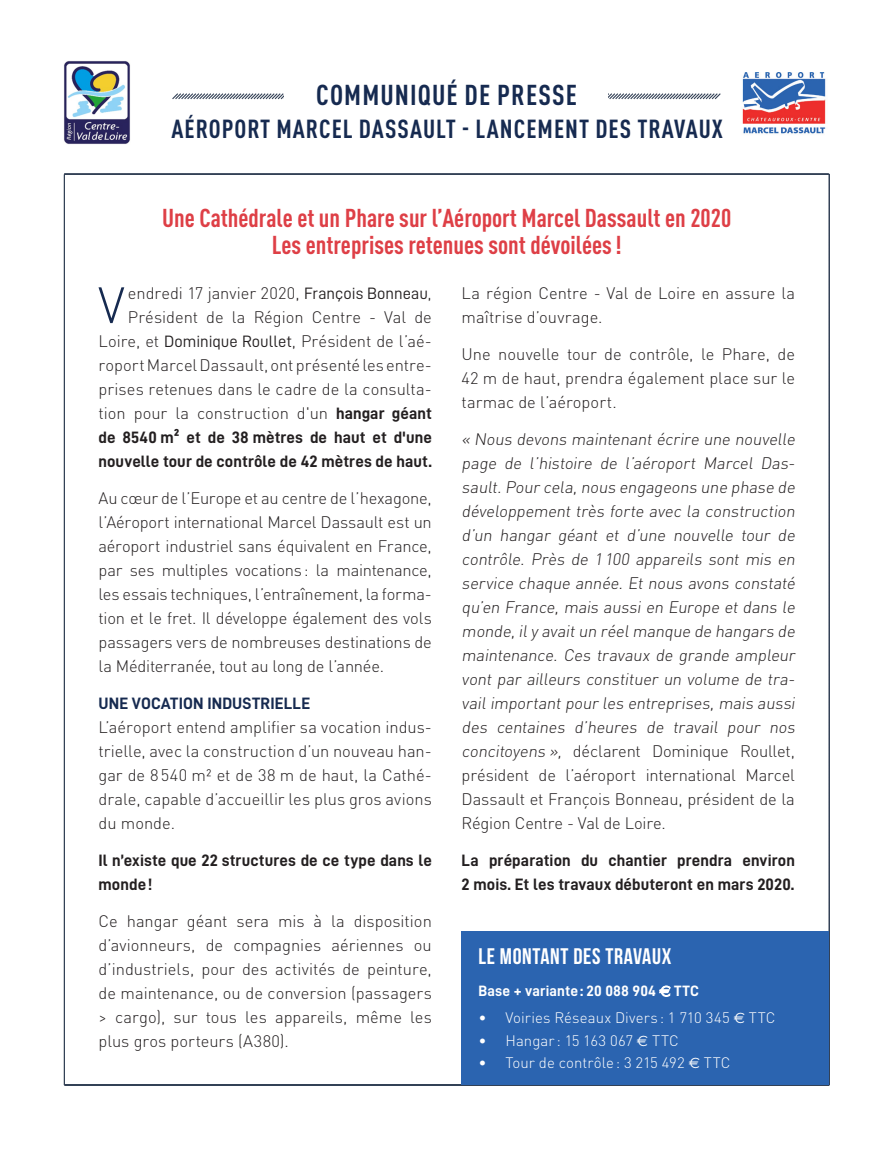
<style>
.page{position:relative;width:893px;height:1149px;background:#fff}
.page>*{position:absolute;margin:0;border:0;box-sizing:border-box;transform-origin:0 0}
.t1{font:300 50.25px "DIN Pro";color:#162a50}
.t2{font:700 condensed 28.35px "DIN Pro";letter-spacing:.04em;color:#162a50}
.t3{font:700 condensed 25.8px "DIN Pro";letter-spacing:.04em;color:#162a50}
.t4{font:700 condensed 25.5px "DIN Pro";color:#de3f46}
.Titre-col-gauche{font:22.5px "Bebas Neue";letter-spacing:.03em;color:#fff}
.t5{font:300 16.5px/24px "DIN Pro";letter-spacing:-.005em;color:#231f20;text-align:justify}
.t6{font:16.5px/24px "D DIN Bold";letter-spacing:.005em;color:#231f20}
.t7{font:16.5px "D DIN Bold";letter-spacing:.005em;color:#162a50}
.t8{font:300 15px "DIN Pro";letter-spacing:.005em;color:#fff}
.t9{font:15px "D DIN Bold";letter-spacing:.01em;color:#fff}
.s1{font-family:"D DIN";font-weight:400}
.s2{font-family:"D DIN Bold";font-weight:400}
.s3{font-family:"Euro Sans"}
.s4{font-family:"Euro Sans";font-weight:400}
</style>
<div class="page">
<img style="left:742px;top:72px;width:84px;height:62px">
<img style="left:64px;top:61px;width:66px;height:83px">
<svg style="left:172px;top:93px;width:549px;height:7px"></svg>
<div style="left:285px;top:85px;width:323px;height:20px;background:#fff"></div>
<div style="left:461px;top:931px;width:368px;height:153px;background:#2b64b0"></div>
<p class="t2" style="left:316px;top:74px;width:262px">COMMUNIQUÉ DE PRESSE</p>
<p class="t3" style="left:171px;top:109px;width:553px">AÉROPORT MARCEL DASSAULT - LANCEMENT DES TRAVAUX</p>
<p class="t4" style="left:162px;top:198px;width:571px">Une Cathédrale et un Phare sur l’Aéroport Marcel Dassault en 2020</p>
<p class="t4" style="left:272px;top:225px;width:351px">Les entreprises retenues sont dévoilées!</p>
<p class="t5" style="left:98px;top:280px;width:335px;text-align:right">endredi 17 janvier 2020, <span class="s1">François Bonneau</span>, Président de la Région Centre - Val de Loire, et <span class="s1">Dominique Roullet</span>, Président de l’aé&shy;roport Marcel Dassault, ont présenté les entre&shy;prises retenues dans le cadre de la consulta&shy;tion pour la construction d'un <span class="s2">hangar géant de 8540 m² et de 38 mètres de haut et d'une nouvelle tour de contrôle de 42 mètres de haut.</span></p>
<p class="t5" style="left:98px;top:485px;width:335px">Au cœur de l’Europe et au centre de l’hexagone, l’Aéroport international Marcel Dassault est un aéroport industriel sans équivalent en France, par ses multiples vocations: la maintenance, les essais techniques, l’entraînement, la forma&shy;tion et le fret. Il développe également des vols passagers vers de nombreuses destinations de la Méditerranée, tout au long de l’année.</p>
<p class="t7" style="left:98px;top:694px;width:213px">UNE VOCATION INDUSTRIELLE</p>
<p class="t5" style="left:98px;top:714px;width:335px">L’aéroport entend amplifier sa vocation indus&shy;trielle, avec la construction d’un nouveau han&shy;gar de 8540 m² et de 38 m de haut, la Cathé&shy;drale, capable d’accueillir les plus gros avions du monde.</p>
<p class="t6" style="left:98px;top:847px;width:335px">Il n’existe que 22 structures de ce type dans le monde!</p>
<p class="t5" style="left:98px;top:907px;width:335px">Ce hangar géant sera mis à la disposition d’avionneurs, de compagnies aériennes ou d’industriels, pour des activités de peinture, de maintenance, ou de conversion (passagers &gt; cargo), sur tous les appareils, même les plus gros porteurs (A380).</p>
<p class="t1" style="left:98px;top:271px;width:28px">V</p>
<p class="t5" style="left:462px;top:280px;width:335px">La région Centre - Val de Loire en assure la maîtrise d’ouvrage.</p>
<p class="t5" style="left:462px;top:341px;width:335px">Une nouvelle tour de contrôle, le Phare, de 42 m de haut, prendra également place sur le tarmac de l’aéroport.</p>
<p class="t5" style="left:462px;top:426px;width:338px;text-align:left">« Nous devons maintenant écrire une nouvelle page de l’histoire de l’aéroport Marcel Das&shy;sault.Pour cela,nous engageons une phase de développement très forte avec la construction d’un hangar géant et d’une nouvelle tour de contrôle. Près de 1100 appareils sont mis en service chaque année. Et nous avons constaté qu’en France, mais aussi en Europe et dans le monde,ily avaitun réelmanque de hangars de maintenance. Ces travaux de grande ampleur vont par ailleurs constituer un volume de tra&shy;vail important pour les entreprises, mais aussi des centaines d’heures de travail pour nos concitoyens», déclarent Dominique Roullet, président de l’aéroport international Marcel Dassault et François Bonneau, président de la Région Centre - Val de Loire.</p>
<p class="t6" style="left:462px;top:847px;width:335px">La préparation du chantier prendra environ<br>2 mois. Et les travaux débuteront en mars 2020.</p>
<p class="Titre-col-gauche" style="left:478px;top:943px;width:194px">LE MONTANT DES TRAVAUX</p>
<p class="t9" style="left:478px;top:982px;width:222px">Base + variante: 20 088 904 <span class="s3">€</span> TTC</p>
<p class="t8" style="left:478px;top:1007px;width:299px">• Voiries Réseaux Divers : 1 710 345 <span class="s4">€</span> TTC</p>
<p class="t8" style="left:478px;top:1029px;width:202px">• Hangar : 15 163 067 <span class="s4">€</span> TTC</p>
<p class="t8" style="left:478px;top:1052px;width:254px">• Tour de contrôle: 3 215 492 <span class="s4">€</span> TTC</p>
</div>
